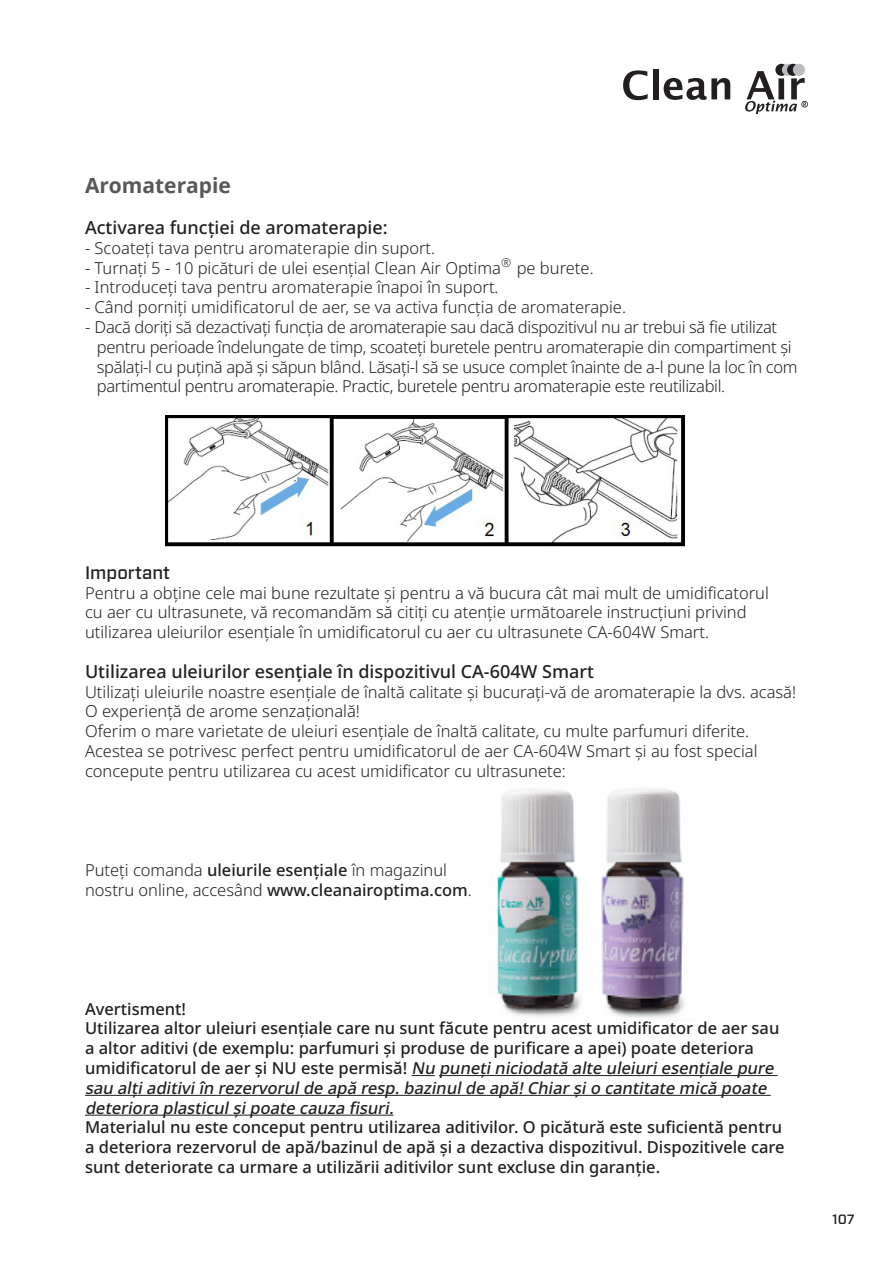
<style>
.page{position:relative;width:893px;height:1263px;background:#fff}
.page>*{position:absolute;margin:0;border:0;box-sizing:border-box;transform-origin:0 0}
.Hoofdstuktitel{font:700 21px "Noto Sans";color:#57585a}
.Hoofdstuktitel-2{font:500 18px "Noto Sans";color:#231f20}
.Hoofdstuktitel-3{font:500 18px "Forza";color:#231f20}
.Hoofdstuktitel-4{font:300 16.5px/19.8px "Noto Sans";color:#231f20}
.Hoofdstuktitel-5{font:500 16.5px/19.8px "Noto Sans";color:#231f20}
.Hoofdstuktitel-6{font:300 16.5px "Noto Sans";letter-spacing:-.02em;color:#231f20}
.t1{font:500 13.5px "Forza";color:#231f20}
.s1{font-weight:500}
.s2{font-style:italic}
</style>
<div class="page">
<svg style="left:623px;top:70px;width:25px;height:30px"></svg>
<div style="left:653px;top:69px;width:5px;height:30px;background:#231f20"></div>
<svg style="left:664px;top:78px;width:66px;height:22px"></svg>
<svg style="left:775px;top:64px;width:12px;height:12px"></svg>
<div style="left:782px;top:64px;width:12px;height:12px;background:#bcbdc0;border-radius:50%"></div>
<svg style="left:787px;top:64px;width:12px;height:12px"></svg>
<div style="left:793px;top:64px;width:12px;height:12px;background:#bcbdc0;border-radius:50%"></div>
<svg style="left:745px;top:70px;width:63px;height:44px"></svg>
<img style="left:496px;top:788px;width:189px;height:230px">
<svg style="left:412px;top:1075px;width:23px;height:1px"></svg>
<hr style="left:439px;top:1075px;width:339px;height:1px;background:#231f20">
<hr style="left:85px;top:1095px;width:686px;height:1px;background:#231f20">
<hr style="left:85px;top:1115px;width:309px;height:1px;background:#231f20">
<img style="left:165px;top:415px;width:520px;height:132px">
<p class="Hoofdstuktitel" style="left:85px;top:170px;width:147px">Aromaterapie</p>
<p class="Hoofdstuktitel-2" style="left:85px;top:215px;width:304px">Activarea funcției de aromaterapie:</p>
<p class="Hoofdstuktitel-4" style="left:85px;top:238px;width:352px">- Scoateți tava pentru aromaterapie din suport.</p>
<p class="Hoofdstuktitel-4" style="left:85px;top:258px;width:510px">- Turnați 5 - 10 picături de ulei esențial Clean Air Optima<sup>®</sup> pe burete.</p>
<p class="Hoofdstuktitel-4" style="left:85px;top:278px;width:415px">- Introduceți tava pentru aromaterapie înapoi în suport.</p>
<p class="Hoofdstuktitel-4" style="left:85px;top:298px;width:542px">- Când porniți umidificatorul de aer, se va activa funcția de aromaterapie.</p>
<p class="Hoofdstuktitel-6" style="left:85px;top:315px;width:694px">- Dacă doriți să dezactivați funcția de aromaterapie sau dacă dispozitivul nu ar trebui să fie utilizat</p>
<p class="Hoofdstuktitel-6" style="left:97px;top:335px;width:696px">pentru perioade îndelungate de timp, scoateți buretele pentru aromaterapie din compartiment și</p>
<p class="Hoofdstuktitel-6" style="left:97px;top:355px;width:702px">spălați-l cu puțină apă și săpun blând. Lăsați-l să se usuce complet înainte de a-l pune la loc în com</p>
<p class="Hoofdstuktitel-6" style="left:97px;top:375px;width:630px">partimentul pentru aromaterapie. Practic, buretele pentru aromaterapie este reutilizabil.</p>
<p class="Hoofdstuktitel-3" style="left:85px;top:561px;width:87px">Important</p>
<p class="Hoofdstuktitel-4" style="left:85px;top:583px;width:685px">Pentru a obține cele mai bune rezultate și pentru a vă bucura cât mai mult de umidificatorul cu aer cu ultrasunete, vă recomandăm să citiți cu atenție următoarele instrucțiuni privind utilizarea uleiurilor esențiale în umidificatorul cu aer cu ultrasunete CA-604W Smart.</p>
<p class="Hoofdstuktitel-2" style="left:85px;top:659px;width:511px">Utilizarea uleiurilor esențiale în dispozitivul CA-604W Smart</p>
<p class="Hoofdstuktitel-4" style="left:85px;top:682px;width:713px">Utilizați uleiurile noastre esențiale de înaltă calitate și bucurați-vă de aromaterapie la dvs. acasă!<br>O experiență de arome senzațională!</p>
<p class="Hoofdstuktitel-4" style="left:85px;top:722px;width:674px">Oferim o mare varietate de uleiuri esențiale de înaltă calitate, cu multe parfumuri diferite.<br>Acestea se potrivesc perfect pentru umidificatorul de aer CA-604W Smart și au fost special concepute pentru utilizarea cu acest umidificator cu ultrasunete:</p>
<p class="Hoofdstuktitel-4" style="left:85px;top:860px;width:363px">Puteți comanda <span class="s1">uleiurile esențiale</span> în magazinul</p>
<p class="Hoofdstuktitel-4" style="left:85px;top:880px;width:388px">nostru online, accesând <span class="s1">www.cleanairoptima.com</span>.</p>
<p class="Hoofdstuktitel-5" style="left:85px;top:999px;width:701px">Avertisment!<br>Utilizarea altor uleiuri esențiale care nu sunt făcute pentru acest umidificator de aer sau a altor aditivi (de exemplu: parfumuri și produse de purificare a apei) poate deteriora<br>u m i d ifi ca to ru l d e a e r ș i N U e ste p e r m i să ! <span class="s2">Nu puneținiciodată alte uleiuriesențiale pure sau alțiaditiviîn rezervorulde apă resp.bazinulde apă!Chiarșio cantitate mică poate deteriora plasticulșipoate cauza fisuri.<br></span>Materialul nu este conceput pentru utilizarea aditivilor. O picătură este suficientă pentru a deteriora rezervorul de apă/bazinul de apă și a dezactiva dispozitivul. Dispozitivele care sunt deteriorate ca urmare a utilizării aditivilor sunt excluse din garanție.</p>
<p class="t1" style="left:833px;top:1210px;width:24px">107</p>
</div>
